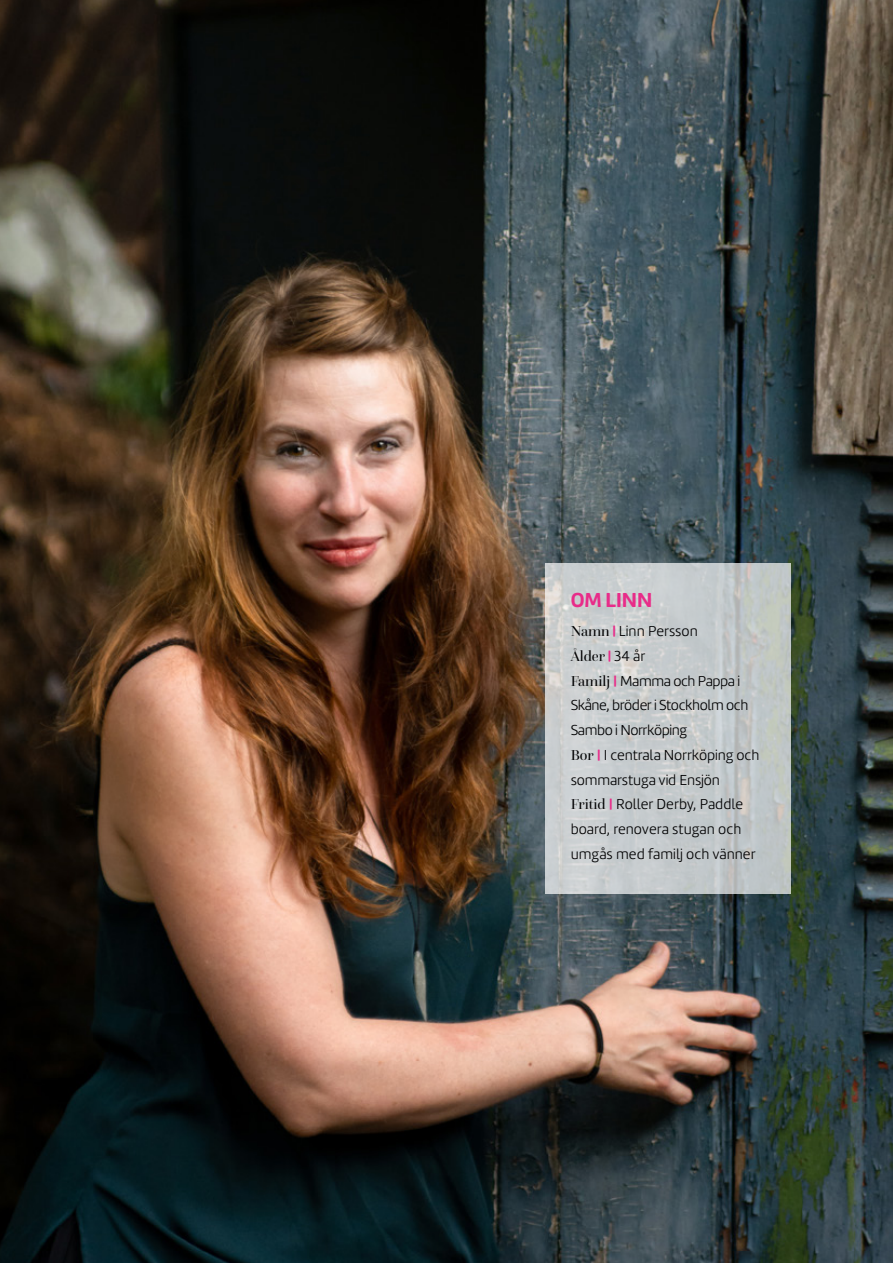
<style>
.page{position:relative;width:893px;height:1263px;background:#fff}
.page>*{position:absolute;margin:0;border:0;box-sizing:border-box;transform-origin:0 0}
.t1{font:700 21px "Amelia Rounded";color:#e82c89}
.t2{font:15px/24.8px "Amelia Rounded Light";letter-spacing:-.01em;color:#000001}
.t3{font:15px "Questa Grande";color:#000001}
.s1{font-family:"Questa Grande"}
.s2{font-family:"Amelia Rounded";font-weight:700;color:#e82c89}
.s3{font-family:"Amelia Rounded Light"}
</style>
<div class="page">
<img style="left:0;top:0;width:893px;height:1263px">
<svg style="left:545px;top:563px;width:246px;height:331px;background:#c6cbcc"></svg>
<h1 class="t1" style="left:571px;top:586px;width:83px">OM LINN</h1>
<p class="t2" style="left:571px;top:618px;width:129px"><span class="s1">Namn</span> <span class="s2">|</span> Linn Persson</p>
<p class="t3" style="left:571px;top:647px;width:76px">Ålder <span class="s2">|</span> <span class="s3">34 år</span></p>
<p class="t2" style="left:571px;top:668px;width:190px"><span class="s1">Familj</span> <span class="s2">|</span> Mamma och Pappa i<br>Skåne, bröder i Stockholm och<br>Sambo i Norrköping<br><span class="s1">Bor</span> <span class="s2">|</span> I centrala Norrköping och sommarstuga vid Ensjön<br><span class="s1">Fritid</span> <span class="s2">|</span> Roller Derby, Paddle board, renovera stugan och umgås med familj och vänner</p>
</div>
